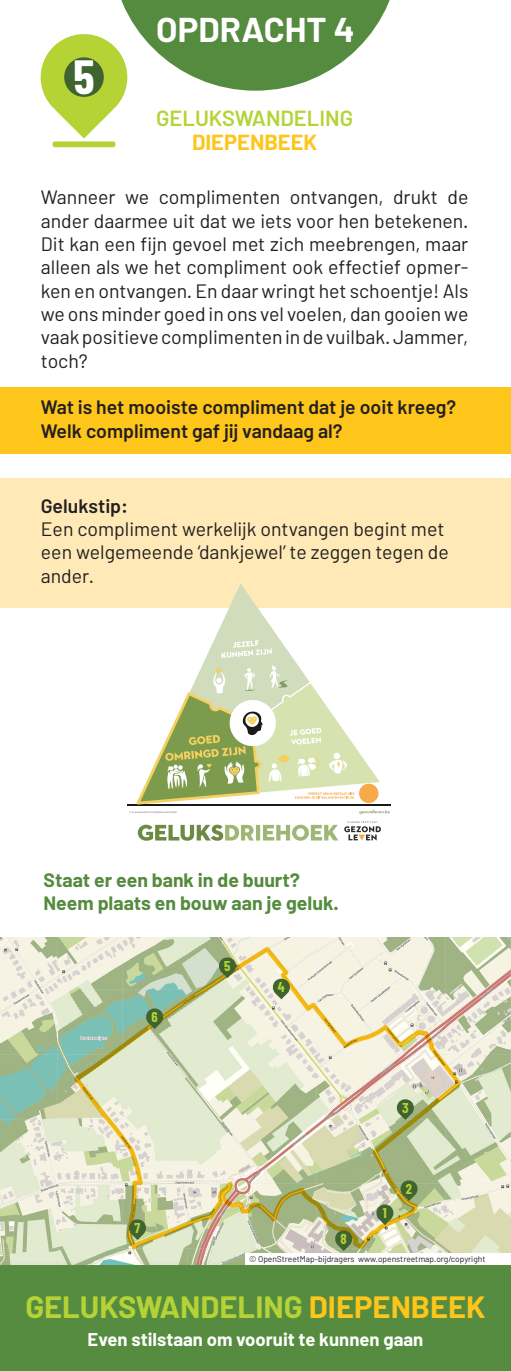
<style>
.page{position:relative;width:511px;height:1371px;background:#fff}
.page>*{position:absolute;margin:0;border:0;box-sizing:border-box;transform-origin:0 0}
.t1{font:700 48.12px "Barlow Condensed";color:#fff}
.t2{font:700 34.5px "Barlow";color:#fff}
.t3{font:700 30.9px "Barlow";color:#b5d336}
.t4{font:600 21.9px/23.4px "Barlow";color:#b5d336;text-align:center}
.t5{font:19.44px/23.3px "Barlow";color:#231f20;text-align:justify}
.t6{font:600 19.44px "Barlow";color:#231f20}
.t7{font:700 19.44px/23.3px "Barlow";color:#558b3e}
.t8{font:700 18.48px "Barlow";color:#fff}
.t9{font:700 14.28px "Barlow Condensed";color:#b5d336}
.t10{font:8.4px "Barlow";color:#231f20}
.s1{font-weight:700;color:#fec51b}
.s2{color:#fec51b}
</style>
<div class="page">
<div style="left:0;top:478px;width:510px;height:130px;background:#fee9b7"></div>
<div style="left:0;top:387px;width:510px;height:67px;background:#fec51b"></div>
<hr style="left:128px;top:804px;width:262px;height:1px;background:#1a1a18">
<svg style="left:344px;top:821px;width:36px;height:19px"></svg>
<svg style="left:138px;top:825px;width:200px;height:16px"></svg>
<svg style="left:129px;top:584px;width:260px;height:230px"></svg>
<svg style="left:40px;top:0;width:350px;height:139px"></svg>
<div style="left:52px;top:141px;width:63px;height:6px;background:#b5d334;border-radius:2px"></div>
<div style="left:0;top:1265px;width:510px;height:106px;background:#558c3f"></div>
<img style="left:0;top:937px;width:510px;height:328px">
<svg style="left:74px;top:947px;width:387px;height:303px;background:#d6daba"></svg>
<svg style="left:218px;top:956px;width:19px;height:22px"></svg>
<svg style="left:145px;top:1007px;width:19px;height:22px"></svg>
<svg style="left:375px;top:1179px;width:43px;height:46px;background:#a5ac74"></svg>
<svg style="left:395px;top:1098px;width:19px;height:22px"></svg>
<svg style="left:272px;top:978px;width:18px;height:21px"></svg>
<svg style="left:128px;top:1218px;width:19px;height:22px"></svg>
<svg style="left:334px;top:1229px;width:19px;height:22px"></svg>
<div style="left:245px;top:1253px;width:265px;height:12px;background:#fff"></div>
<p class="t1" style="left:73px;top:47px;width:23px">5</p>
<p class="t2" style="left:156px;top:8px;width:200px">OPDRACHT 4</p>
<p class="t4" style="left:156px;top:106px;width:198px">GELUKSWANDELING<br><span class="s1">DIEPENBEEK</span></p>
<p class="t5" style="left:41px;top:185px;width:428px">Wanneer we complimenten ontvangen, drukt de ander daarmee uit dat we iets voor hen betekenen.<br>Dit kan een fijn gevoel met zich meebrengen, maar alleen als we het compliment ook effectief opmer&shy;ken en ontvangen. En daar wringt het schoentje! Als we ons minder goed in ons vel voelen, dan gooien we vaak positieve complimenten in de vuilbak. Jammer, toch?</p>
<p class="t6" style="left:41px;top:395px;width:416px">Wat is het mooiste compliment dat je ooit kreeg?</p>
<p class="t6" style="left:41px;top:419px;width:303px">Welk compliment gaf jij vandaag al?</p>
<p class="t6" style="left:41px;top:494px;width:89px">Gelukstip:</p>
<p class="t5" style="left:41px;top:517px;width:409px;text-align:left">Een compliment werkelijk ontvangen begint met een welgemeende ‘dankjewel’ te zeggen tegen de ander.</p>
<p class="t7" style="left:43px;top:868px;width:296px">Staat er een bank in de buurt?<br>Neem plaats en bouw aan je geluk.</p>
<p class="t9" style="left:151px;top:1008px;width:8px">6</p>
<p class="t9" style="left:134px;top:1219px;width:7px">7</p>
<p class="t9" style="left:224px;top:957px;width:8px">5</p>
<p class="t9" style="left:278px;top:978px;width:8px">4</p>
<p class="t9" style="left:401px;top:1099px;width:8px">3</p>
<p class="t9" style="left:382px;top:1204px;width:5px">1</p>
<p class="t9" style="left:405px;top:1180px;width:8px">2</p>
<p class="t9" style="left:340px;top:1230px;width:8px">8</p>
<p class="t10" style="left:249px;top:1253px;width:237px">© OpenStreetMap-bijdragers www.openstreetmap.org/copyright</p>
<p class="t3" style="left:25px;top:1287px;width:461px">GELUKSWANDELING <span class="s2">DIEPENBEEK</span></p>
<p class="t8" style="left:88px;top:1328px;width:337px">Even stilstaan om vooruit te kunnen gaan</p>
</div>
